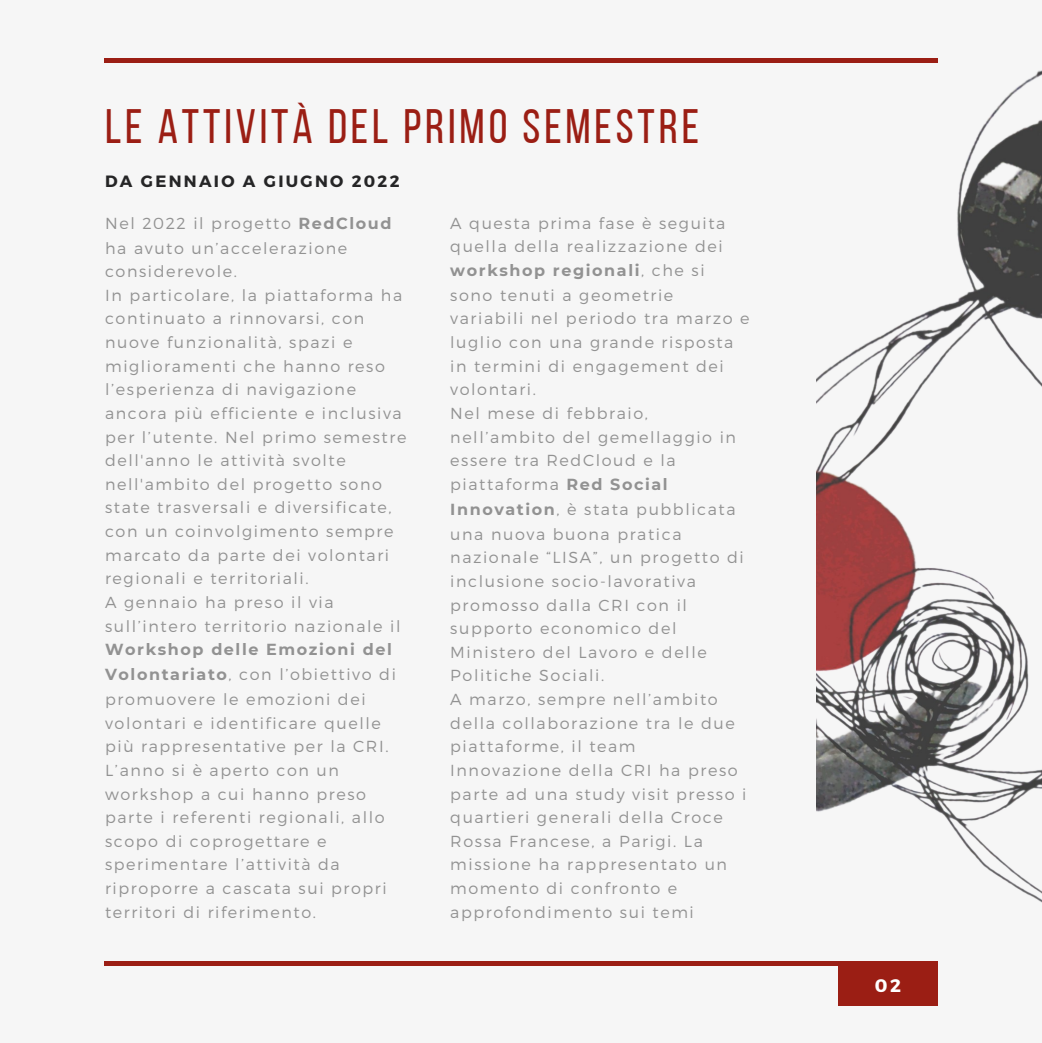
<style>
.page{position:relative;width:1042px;height:1043px;background:#fff}
.page>*{position:absolute;margin:0;border:0;box-sizing:border-box;transform-origin:0 0}
.t1{font:48.12px "Bebas Neue";letter-spacing:.08em;color:#9b1e14}
.t2{font:700 18.2px "Montserrat";color:#fff}
.t3{font:700 16.28px "Montserrat";letter-spacing:.14em;color:#252526}
.t4{font:300 15.92px/23.8px "Montserrat";letter-spacing:.1em;color:#929292}
.s1{font-weight:700}
</style>
<div class="page">
<div style="left:0;top:0;width:1041px;height:1041px;background:#f6f6f6"></div>
<img style="left:816px;top:58px;width:225px;height:948px">
<hr style="left:104px;top:58px;width:833px;height:4px;background:#9b1e14">
<div style="left:838px;top:964px;width:99px;height:41px;background:#9b1e14"></div>
<svg style="left:104px;top:960px;width:833px;height:4px;fill:#9b1e14"></svg>
<h1 class="t1" style="left:105px;top:107px;width:595px">LE ATTIVITÀ DEL PRIMO SEMESTRE</h1>
<p class="t3" style="left:105px;top:171px;width:296px">DA GENNAIO A GIUGNO 2022</p>
<p class="t4" style="left:450px;top:210px;width:301px">A questa prima fase è seguita quella della realizzazione dei <span class="s1">workshop regionali</span>, che si sono tenuti a geometrie variabili nel periodo tra marzo e luglio con una grande risposta in termini di engagement dei volontari.<br>Nel mese di febbraio, nell’ambito del gemellaggio in essere tra RedCloud e la piattaforma <span class="s1">Red Social<br>Innovation</span>, è stata pubblicata una nuova buona pratica nazionale “LISA”, un progetto di inclusione socio-lavorativa promosso dalla CRI con il supporto economico del<br>Ministero del Lavoro e delle<br>Politiche Sociali.<br>A marzo, sempre nell’ambito della collaborazione tra le due piattaforme, il team<br>Innovazione della CRI ha preso parte ad una study visit presso i quartieri generali della Croce<br>Rossa Francese, a Parigi. La missione ha rappresentato un momento di confronto e approfondimento sui temi</p>
<p class="t4" style="left:105px;top:210px;width:303px">Nel 2022 il progetto <span class="s1">RedCloud </span>ha avuto un’accelerazione considerevole.<br>In particolare, la piattaforma ha continuato a rinnovarsi, con nuove funzionalità, spazi e miglioramenti che hanno reso l’esperienza di navigazione ancora più efficiente e inclusiva per l’utente. Nel primo semestre dell'anno le attività svolte nell'ambito del progetto sono state trasversali e diversificate, con un coinvolgimento sempre marcato da parte dei volontari regionali e territoriali.<br>A gennaio ha preso il via sull’intero territorio nazionale il</p>
<p class="t4" style="left:105px;top:636px;width:292px"><span class="s1">Workshop delle Emozioni del<br>Volontariato</span>, con l’obiettivo di promuovere le emozioni dei volontari e identificare quelle più rappresentative per la CRI.<br>L’anno si è aperto con un workshop a cui hanno preso parte i referenti regionali, allo scopo di coprogettare e sperimentare l’attività da riproporre a cascata sui propri territori di riferimento.</p>
<p class="t2" style="left:874px;top:973px;width:28px">02</p>
</div>
